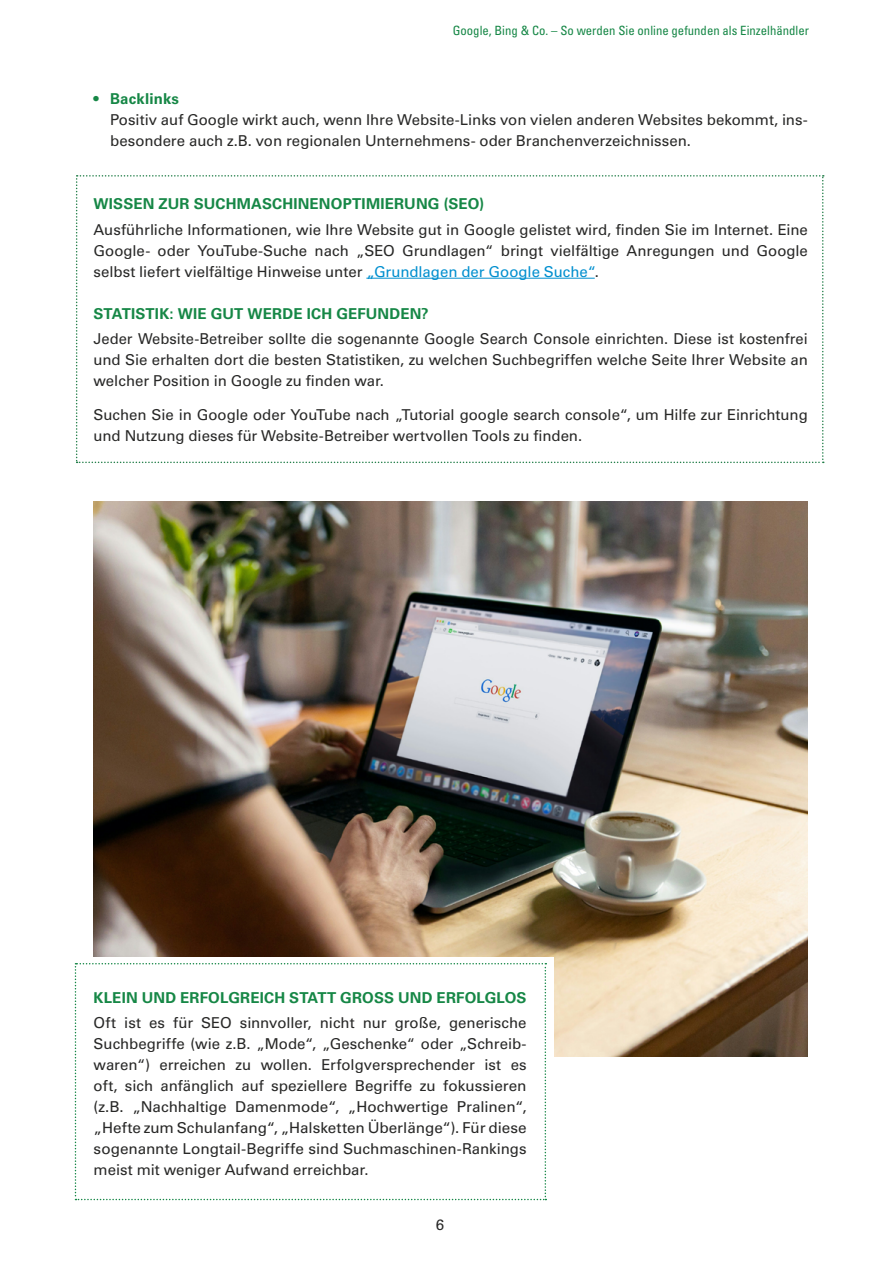
<style>
.page{position:relative;width:893px;height:1263px;background:#fff}
.page>*{position:absolute;margin:0;border:0;box-sizing:border-box;transform-origin:0 0}
.t1{font:15px/21px "Univers LT Std";color:#282827;text-align:justify}
.t2{font:700 15px "Univers LT Std";letter-spacing:.01em;color:#168746}
.t3{font:condensed 12.75px "Univers LT Std";color:#168746}
.s1{color:#008fcf}
</style>
<div class="page">
<img style="left:94px;top:501px;width:714px;height:555px">
<svg style="left:76px;top:175px;width:748px;height:288px"></svg>
<hr style="left:366px;top:278px;width:229px;height:1px;background:#008fcf">
<div style="left:67px;top:957px;width:486px;height:252px;background:#fff"></div>
<svg style="left:75px;top:963px;width:471px;height:237px"></svg>
<p class="t3" style="left:453px;top:23px;width:358px">Google, Bing &amp; Co. – So werden Sie online gefunden als Einzelhändler</p>
<p class="t2" style="left:94px;top:90px;width:87px">• Backlinks</p>
<p class="t1" style="left:110px;top:110px;width:699px">Positiv auf Google wirkt auch, wenn Ihre Website-Links von vielen anderen Websites bekommt, ins&shy;besondere auch z.B. von regionalen Unternehmens- oder Branchenverzeichnissen.</p>
<p class="t2" style="left:94px;top:195px;width:392px">WISSEN ZUR SUCHMASCHINENOPTIMIERUNG (SEO)</p>
<p class="t1" style="left:94px;top:219px;width:716px">Ausführliche Informationen, wie Ihre Website gut in Google gelistet wird, finden Sie im Internet. Eine Google- oder YouTube-Suche nach „SEO Grundlagen“ bringt vielfältige Anregungen und Google selbst liefert vielfältige Hinweise unter <span class="s1">„Grundlagen der Google Suche“</span>.</p>
<p class="t2" style="left:94px;top:305px;width:337px">STATISTIK: WIE GUT WERDE ICH GEFUNDEN?</p>
<p class="t1" style="left:94px;top:328px;width:716px">Jeder Website-Betreiber sollte die sogenannte Google Search Console einrichten. Diese ist kostenfrei und Sie erhalten dort die besten Statistiken, zu welchen Suchbegriffen welche Seite Ihrer Website an welcher Position in Google zu finden war.</p>
<p class="t1" style="left:94px;top:404px;width:716px">Suchen Sie in Google oder YouTube nach „Tutorial google search console“, um Hilfe zur Einrichtung und Nutzung dieses für Website-Betreiber wertvollen Tools zu finden.</p>
<p class="t2" style="left:94px;top:989px;width:434px">KLEIN UND ERFOLGREICH STATT GROSS UND ERFOLGLOS</p>
<p class="t1" style="left:94px;top:1012px;width:434px">Oft ist es für SEO sinnvoller, nicht nur große, generische Suchbegriffe (wie z.B. „Mode“, „Geschenke“ oder „Schreib&shy;waren“) erreichen zu wollen. Erfolgversprechender ist es oft, sich anfänglich auf speziellere Begriffe zu fokussieren (z.B. „Nachhaltige Damenmode“, „Hochwertige Pralinen“, „Hefte zum Schulanfang“, „Halsketten Überlänge“). Für diese sogenannte Longtail-Begriffe sind Suchmaschinen-Rankings meist mit weniger Aufwand erreichbar.</p>
<p class="t1" style="left:436px;top:1214px;width:10px">6</p>
</div>
